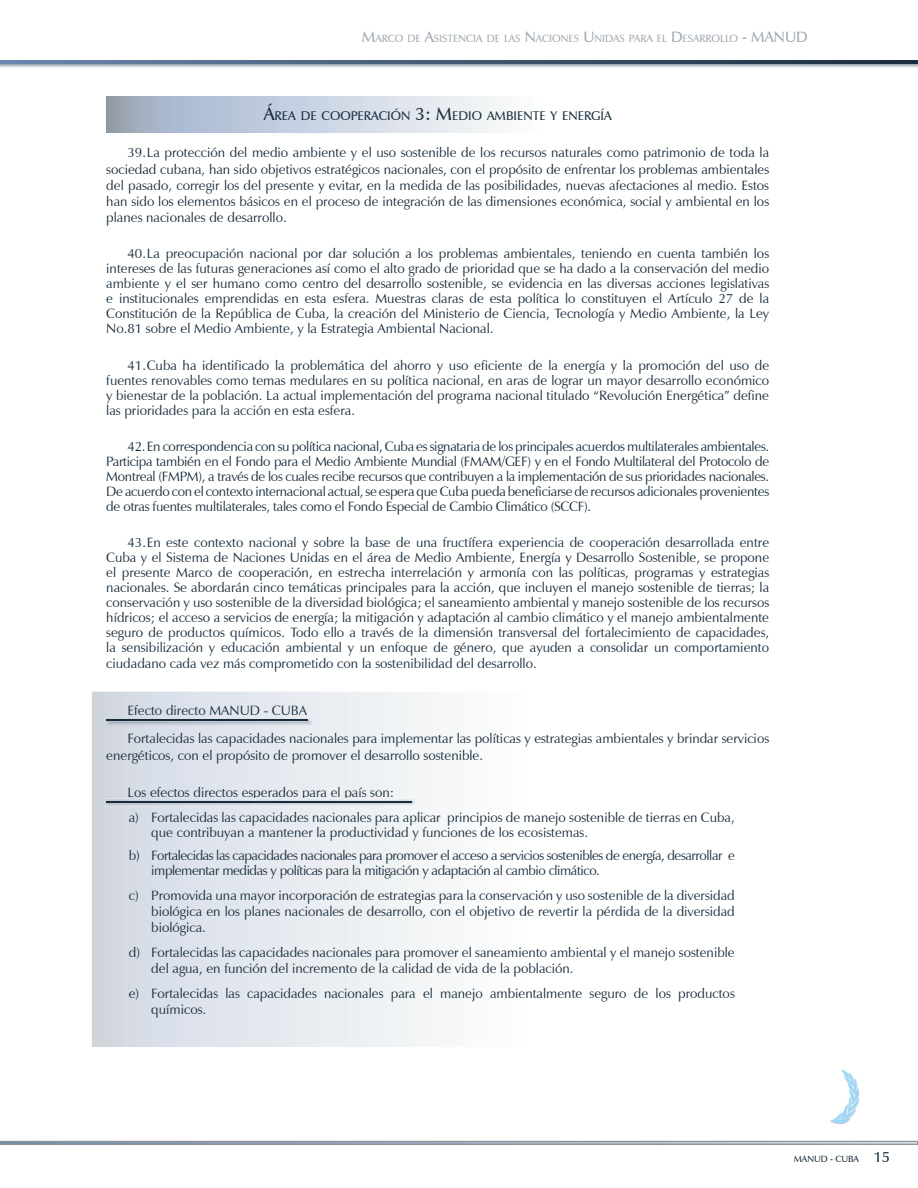
<style>
.page{position:relative;width:918px;height:1188px;background:#fff}
.page>*{position:absolute;margin:0;border:0;box-sizing:border-box;transform-origin:0 0}
.t1{font:13.5px/15px "Zapf Humanist 601 BT";color:#182c3c}
.t2{font:13.5px/23.5px "Zapf Humanist 601 BT";letter-spacing:-.03em;color:#182c3c}
.t3{font:600 12.6px "Zapf Humanist 601 BT";color:#182c3c}
.t4{font:600 10.5px "Zapf Humanist 601 BT";color:#a0a9b1}
.t5{font:600 9px "Zapf Humanist 601 BT";color:#182c3c}
.s1{font-size:15px}
.s2{font-size:18px}
</style>
<div class="page">
<svg style="left:830px;top:1070px;width:28px;height:53px"></svg>
<svg style="left:0;top:1141px;width:918px;height:4px;background:#95a0ac"></svg>
<img style="left:0;top:61px;width:918px;height:7px">
<svg style="left:0;top:60px;width:918px;height:1px"></svg>
<svg style="left:0;top:62px;width:918px;height:1px"></svg>
<svg style="left:0;top:63px;width:918px;height:1px"></svg>
<svg style="left:106px;top:97px;width:396px;height:36px;background:#c7d0de"></svg>
<svg style="left:92px;top:692px;width:348px;height:355px"></svg>
<svg style="left:129px;top:787px;width:265px;height:12px;background:#e3e7ee"></svg>
<img style="left:105px;top:719px;width:208px;height:7px">
<hr style="left:106px;top:719px;width:202px;height:1px;background:#182c3c">
<hr style="left:106px;top:720px;width:202px;height:1px;background:#182c3c">
<img style="left:104px;top:799px;width:312px;height:8px">
<img style="left:129px;top:799px;width:265px;height:2px">
<hr style="left:106px;top:801px;width:306px;height:1px;background:#182c3c">
<hr style="left:106px;top:802px;width:306px;height:1px;background:#182c3c">
<p class="t4" style="left:362px;top:32px;width:447px"><span class="s1">M</span>ARCO DE <span class="s1">A</span>SISTENCIA DE LAS <span class="s1">N</span>ACIONES <span class="s1">U</span>NIDAS PARA EL <span class="s1">D</span>ESARROLLO <span class="s1">- MANUD</span></p>
<p class="t3" style="left:264px;top:108px;width:349px"><span class="s2">Á</span>REA DE COOPERACIÓN <span class="s2">3: M</span>EDIO AMBIENTE Y ENERGÍA</p>
<p class="t1" style="left:106px;top:145px;width:664px;line-height:16.2px;text-align:justify;text-indent:21px">39. La protección del medio ambiente y el uso sostenible de los recursos naturales como patrimonio de toda la sociedad cubana, han sido objetivos estratégicos nacionales, con el propósito de enfrentar los problemas ambientales del pasado, corregir los del presente y evitar, en la medida de las posibilidades, nuevas afectaciones al medio. Estos han sido los elementos básicos en el proceso de integración de las dimensiones económica, social y ambiental en los planes nacionales de desarrollo.</p>
<p class="t1" style="left:106px;top:246px;width:664px;text-align:justify;text-indent:21px">40. La preocupación nacional por dar solución a los problemas ambientales, teniendo en cuenta también los intereses de las futuras generaciones así como el alto grado de prioridad que se ha dado a la conservación del medio ambiente y el ser humano como centro del desarrollo sostenible, se evidencia en las diversas acciones legislativas e institucionales emprendidas en esta esfera. Muestras claras de esta política lo constituyen el Artículo 27 de la Constitución de la República de Cuba, la creación del Ministerio de Ciencia, Tecnología y Medio Ambiente, la Ley No.81 sobre el Medio Ambiente, y la Estrategia Ambiental Nacional.</p>
<p class="t1" style="left:106px;top:358px;width:664px;text-align:justify;text-indent:21px">41. Cuba ha identificado la problemática del ahorro y uso eficiente de la energía y la promoción del uso de fuentes renovables como temas medulares en su política nacional, en aras de lograr un mayor desarrollo económico y bienestar de la población. La actual implementación del programa nacional titulado “Revolución Energética” define las prioridades para la acción en esta esfera.</p>
<p class="t1" style="left:106px;top:439px;width:664px;text-align:justify;text-indent:21px">42. En correspondencia con su política nacional, Cuba es signataria de los principales acuerdos multilaterales ambientales.<br>Participa también en el Fondo para el Medio Ambiente Mundial (FMAM/GEF) y en el Fondo Multilateral del Protocolo de Montreal (FMPM), a través de los cuales recibe recursos que contribuyen a la implementación de sus prioridades nacionales.<br>De acuerdo con el contexto internacional actual, se espera que Cuba pueda beneficiarse de recursos adicionales provenientes de otras fuentes multilaterales, tales como el Fondo Especial de Cambio Climático (SCCF).</p>
<p class="t1" style="left:106px;top:535px;width:664px;text-align:justify;text-indent:21px">43. En este contexto nacional y sobre la base de una fructífera experiencia de cooperación desarrollada entre Cuba y el Sistema de Naciones Unidas en el área de Medio Ambiente, Energía y Desarrollo Sostenible, se propone el presente Marco de cooperación, en estrecha interrelación y armonía con las políticas, programas y estrategias nacionales. Se abordarán cinco temáticas principales para la acción, que incluyen el manejo sostenible de tierras; la conservación y uso sostenible de la diversidad biológica; el saneamiento ambiental y manejo sostenible de los recursos hídricos; el acceso a servicios de energía; la mitigación y adaptación al cambio climático y el manejo ambientalmente seguro de productos químicos. Todo ello a través de la dimensión transversal del fortalecimiento de capacidades, la sensibilización y educación ambiental y un enfoque de género, que ayuden a consolidar un comportamiento ciudadano cada vez más comprometido con la sostenibilidad del desarrollo.</p>
<p class="t1" style="left:128px;top:703px;width:181px">Efecto directo MANUD - CUBA</p>
<p class="t1" style="left:106px;top:731px;width:664px;line-height:16.2px;text-indent:21px">Fortalecidas las capacidades nacionales para implementar las políticas y estrategias ambientales y brindar servicios energéticos, con el propósito de promover el desarrollo sostenible.</p>
<p class="t1" style="left:128px;top:780px;width:609px;line-height:24.8px">Los efectos directos esperados para el país son:<br>a) Fortalecidas las capacidades nacionales para aplicar principios de manejo sostenible de tierras en Cuba,</p>
<p class="t2" style="left:129px;top:820px;width:608px;text-indent:22px">que contribuyan a mantener la productividad y funciones de los ecosistemas.<br>b) Fortalecidas las capacidades nacionales para promover el acceso a servicios sostenibles de energía, desarrollar e</p>
<p class="t1" style="left:129px;top:858px;width:607px;line-height:24.8px;text-indent:23px">implementar medidas y políticas para la mitigación y adaptación al cambio climático.<br>c) Promovida una mayor incorporación de estrategias para la conservación y uso sostenible de la diversidad</p>
<p class="t1" style="left:151px;top:903px;width:585px;line-height:16.2px">biológica en los planes nacionales de desarrollo, con el objetivo de revertir la pérdida de la diversidad biológica.</p>
<p class="t1" style="left:151px;top:944px;width:585px;line-height:16.2px;text-indent:-23px">d) Fortalecidas las capacidades nacionales para promover el saneamiento ambiental y el manejo sostenible del agua, en función del incremento de la calidad de vida de la población.</p>
<p class="t1" style="left:151px;top:985px;width:585px;line-height:16.2px;text-indent:-23px">e) Fortalecidas las capacidades nacionales para el manejo ambientalmente seguro de los productos químicos.</p>
<p class="t5" style="left:794px;top:1153px;width:98px">MANUD - CUBA <span class="s1">15</span></p>
</div>
